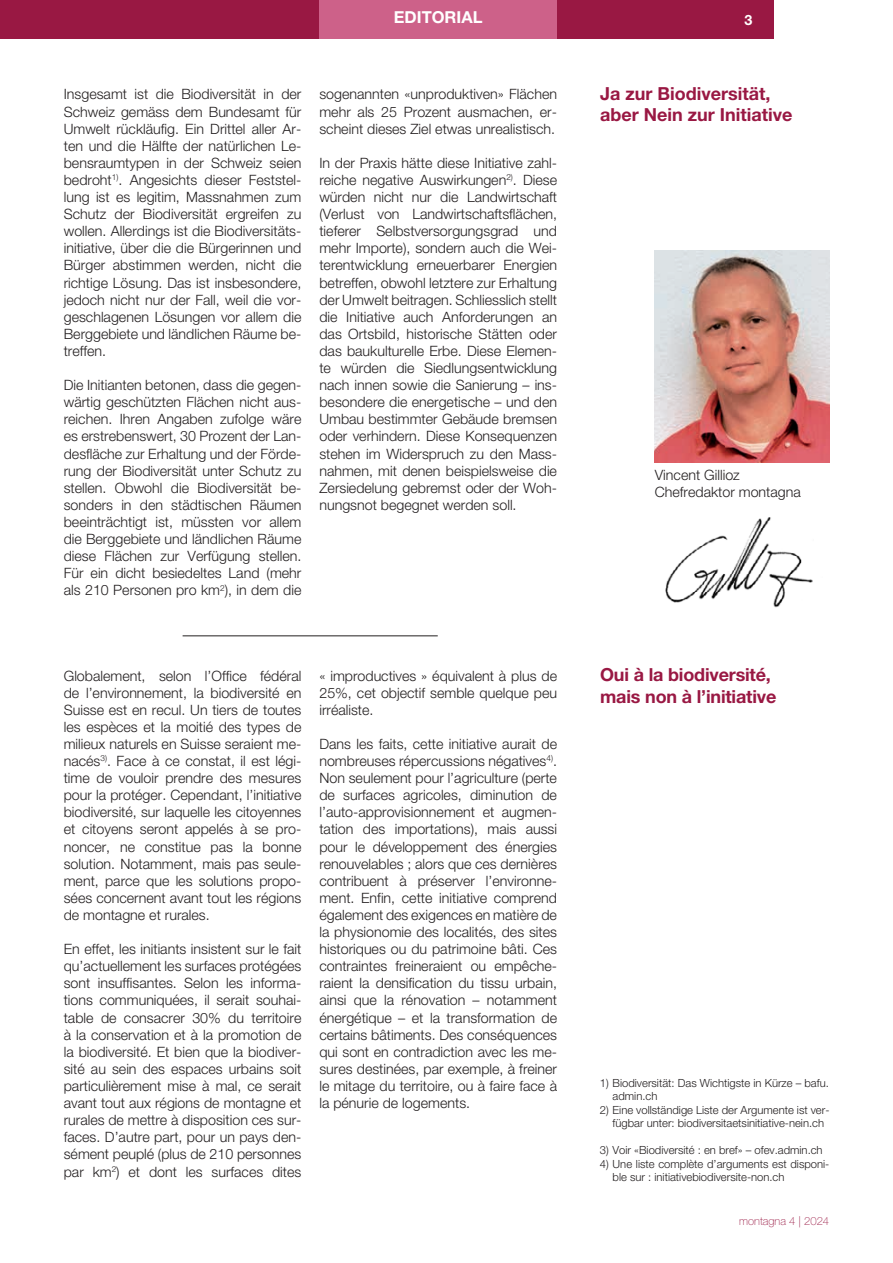
<style>
.page{position:relative;width:893px;height:1263px;background:#fff}
.page>*{position:absolute;margin:0;border:0;box-sizing:border-box;transform-origin:0 0}
.t1{font:700 18px/21.6px "Helvetica Neue LT Pro";color:#991843}
.t2{font:700 16.5px "Helvetica Neue LT Pro";color:#fff}
.t3{font:300 14.25px/17.1px "Helvetica Neue";color:#231f20;text-align:justify}
.t4{font:700 14.25px "Helvetica Neue LT Pro";color:#fff}
.t5{font:300 11.25px/13.5px "Helvetica Neue";color:#231f20}
.t6{font:100 11.25px "Helvetica Neue";color:#991843}
</style>
<div class="page">
<div style="left:0;top:0;width:774px;height:38px;background:#991843"></div>
<div style="left:319px;top:0;width:238px;height:38px;background:#cd6189"></div>
<hr style="left:183px;top:636px;width:255px;height:1px;background:#231f20">
<img style="left:665px;top:517px;width:148px;height:91px">
<img style="left:655px;top:251px;width:174px;height:211px">
<p class="t2" style="left:394px;top:7px;width:90px">EDITORIAL</p>
<p class="t4" style="left:744px;top:11px;width:9px">3</p>
<p class="t3" style="left:64px;top:86px;width:239px">Insgesamt ist die Biodiversität in der Schweiz gemäss dem Bundesamt für Umwelt rückläufig. Ein Drittel aller Ar&shy;ten und die Hälfte der natürlichen Le&shy;bensraumtypen in der Schweiz seien bedroht<sup>1)</sup>. Angesichts dieser Feststel&shy;lung ist es legitim, Massnahmen zum Schutz der Biodiversität ergreifen zu wollen. Allerdings ist die Biodiversitäts&shy;initiative, über die die Bürgerinnen und Bürger abstimmen werden, nicht die richtige Lösung. Das ist insbesondere, jedoch nicht nur der Fall, weil die vor&shy;geschlagenen Lösungen vor allem die Berggebiete und ländlichen Räume be&shy;treffen.</p>
<p class="t3" style="left:64px;top:376px;width:239px">Die Initianten betonen, dass die gegen&shy;wärtig geschützten Flächen nicht aus&shy;reichen. Ihren Angaben zufolge wäre es erstrebenswert, 30 Prozent der Lan&shy;desfläche zur Erhaltung und der Förde&shy;rung der Biodiversität unter Schutz zu stellen. Obwohl die Biodiversität be&shy;sonders in den städtischen Räumen beeinträchtigt ist, müssten vor allem die Berggebiete und ländlichen Räume diese Flächen zur Verfügung stellen.<br>Für ein dicht besiedeltes Land (mehr als 210 Personen pro km<sup>2</sup>), in dem die</p>
<p class="t3" style="left:319px;top:86px;width:239px">sogenannten «unproduktiven» Flächen mehr als 25 Prozent ausmachen, er&shy;scheint dieses Ziel etwas unrealistisch.</p>
<p class="t3" style="left:319px;top:154px;width:239px">In der Praxis hätte diese Initiative zahl&shy;reiche negative Auswirkungen<sup>2)</sup>. Diese würden nicht nur die Landwirtschaft (Verlust von Landwirtschaftsflächen, tieferer Selbstversorgungsgrad und mehr Importe), sondern auch die Wei&shy;terentwicklung erneuerbarer Energien betreffen, obwohl letztere zur Erhaltung der Umwelt beitragen. Schliesslich stellt die Initiative auch Anforderungen an das Ortsbild, historische Stätten oder das baukulturelle Erbe. Diese Elemen&shy;te würden die Siedlungsentwicklung nach innen sowie die Sanierung – ins&shy;besondere die energetische – und den Umbau bestimmter Gebäude bremsen oder verhindern. Diese Konsequenzen stehen im Widerspruch zu den Mass&shy;nahmen, mit denen beispielsweise die Zersiedelung gebremst oder der Woh&shy;nungsnot begegnet werden soll.</p>
<p class="t1" style="left:600px;top:82px;width:194px">Ja zur Biodiversität, aber Nein zur Initiative</p>
<p class="t3" style="left:655px;top:466px;width:147px">Vincent Gillioz<br>Chefredaktor montagna</p>
<p class="t3" style="left:64px;top:667px;width:239px">Globalement, selon l’Office fédéral de l’environnement, la biodiversité en Suisse est en recul. Un tiers de toutes les espèces et la moitié des types de milieux naturels en Suisse seraient me&shy;nacés<sup>3)</sup>. Face à ce constat, il est légi&shy;time de vouloir prendre des mesures pour la protéger. Cependant, l’initiative biodiversité, sur laquelle les citoyennes et citoyens seront appelés à se pro&shy;noncer, ne constitue pas la bonne solution. Notamment, mais pas seule&shy;ment, parce que les solutions propo&shy;sées concernent avant tout les régions de montagne et rurales.</p>
<p class="t3" style="left:64px;top:940px;width:239px">En effet, les initiants insistent sur le fait qu’actuellement les surfaces protégées sont insuffisantes. Selon les informa&shy;tions communiquées, il serait souhai&shy;table de consacrer 30% du territoire à la conservation et à la promotion de la biodiversité. Et bien que la biodiver&shy;sité au sein des espaces urbains soit particulièrement mise à mal, ce serait avant tout aux régions de montagne et rurales de mettre à disposition ces sur&shy;faces. D’autre part, pour un pays den&shy;sément peuplé (plus de 210 personnes par km<sup>2</sup>) et dont les surfaces dites</p>
<p class="t3" style="left:319px;top:667px;width:239px">« improductives » équivalent à plus de 25%, cet objectif semble quelque peu irréaliste.</p>
<p class="t3" style="left:319px;top:735px;width:239px">Dans les faits, cette initiative aurait de nombreuses répercussions négatives<sup>4)</sup>.<br>Non seulement pour l’agriculture (perte de surfaces agricoles, diminution de l’auto-approvisionnement et augmen&shy;tation des importations), mais aussi pour le développement des énergies renouvelables ; alors que ces dernières contribuent à préserver l’environne&shy;ment. Enfin, cette initiative comprend également des exigences en matière de la physionomie des localités, des sites historiques ou du patrimoine bâti. Ces contraintes freineraient ou empêche&shy;raient la densification du tissu urbain, ainsi que la rénovation – notamment énergétique – et la transformation de certains bâtiments. Des conséquences qui sont en contradiction avec les me&shy;sures destinées, par exemple, à freiner le mitage du territoire, ou à faire face à la pénurie de logements.</p>
<p class="t1" style="left:600px;top:663px;width:178px">Oui à la biodiversité, mais non à l’initiative</p>
<p class="t5" style="left:613px;top:1076px;width:218px;text-indent:-13px">1) Biodiversität: Das Wichtigste in Kürze – bafu. admin.ch</p>
<p class="t5" style="left:613px;top:1103px;width:218px;text-indent:-13px">2) Eine vollständige Liste der Argumente ist ver&shy;fügbar unter: biodiversitaetsinitiative-nein.ch</p>
<p class="t5" style="left:600px;top:1143px;width:224px">3) Voir «Biodiversité : en bref» – ofev.admin.ch</p>
<p class="t5" style="left:613px;top:1157px;width:218px;text-indent:-13px">4) Une liste complète d’arguments est disponi&shy;ble sur : initiativebiodiversite-non.ch</p>
<p class="t6" style="left:739px;top:1215px;width:92px">montagna 4 | 2024</p>
</div>
